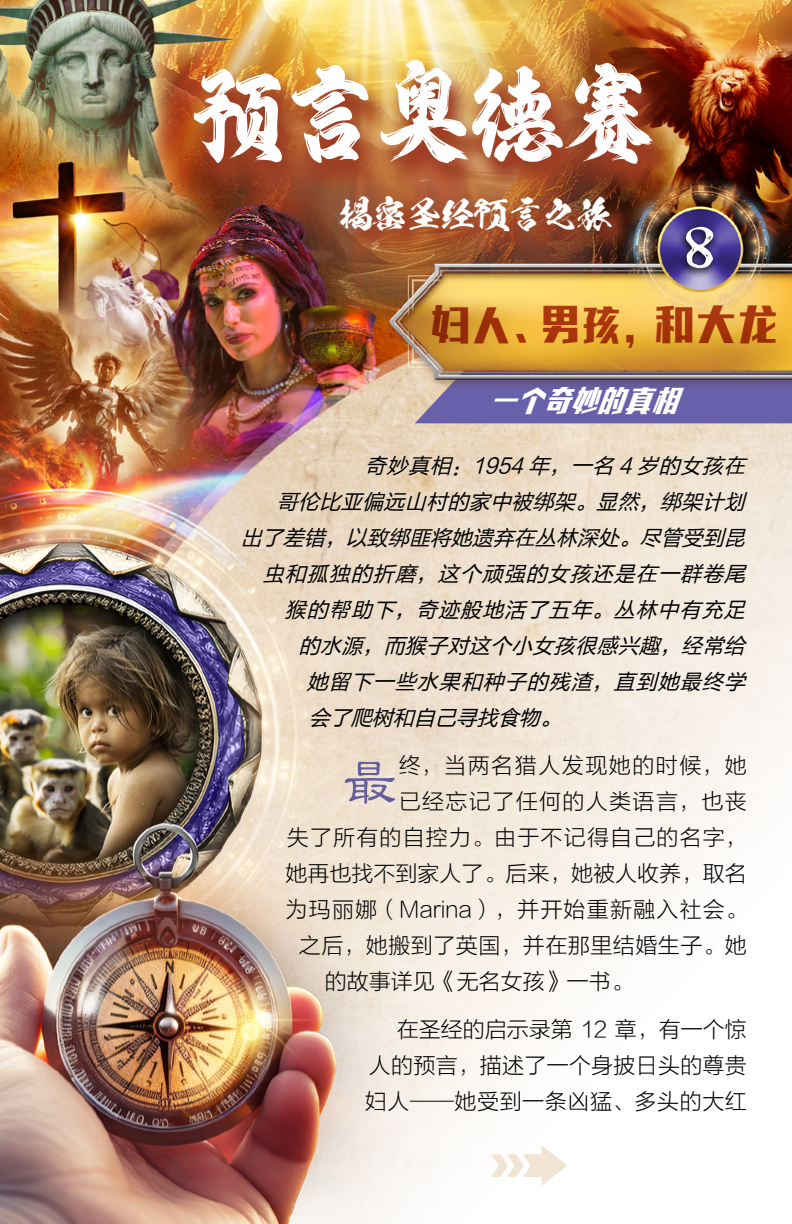
<style>
.page{position:relative;width:792px;height:1224px;background:#fff}
.page>*{position:absolute;margin:0;border:0;box-sizing:border-box;transform-origin:0 0}
.t1{font:108px "ZHLTKS T";letter-spacing:-.05em;color:#fff;scale:.9 1}
.t2{font:700 68px "Carta Marina";color:#fff}
.t3{font:58px "FZLBK GBK1 0";color:#645e9f}
.t4{font:42px "Aa Kai Ming Ti";color:#af4524}
.t5{font:34px "GEETYPE Feilong GBT Flash";color:#fff}
.t6{font:italic 30px "Aa Kai Ming Ti";color:#fff;scale:.9 1}
.t7{font:22px/36px "FZLTKHK GBK1 0";letter-spacing:.025em;color:#000;text-align:justify}
.t8{font:22px "FZLTKHK GBK1 0";letter-spacing:.055em;color:#000}
.t9{font:22px "FZLTKHK GBK1 0";color:#000}
.t10{font:22px "FZLTKHK GBK1 0";letter-spacing:.07em;color:#000}
.t11{font:22px "FZLTKHK GBK1 0";letter-spacing:.065em;color:#000}
.t12{font:italic 21px "FZLTHK GBK1 0";color:#000}
</style>
<div class="page">
<img style="left:0;top:0;width:792px;height:1134px">
<div style="left:408px;top:406px;width:384px;height:17px;background:#6860aa"></div>
<img style="left:366px;top:256px;width:426px;height:150px">
<svg style="left:491px;top:1146px;width:76px;height:40px"></svg>
<img style="left:0;top:512px;width:292px;height:256px">
<img style="left:0;top:768px;width:444px;height:456px">
<img style="left:602px;top:148px;width:190px;height:198px">
<img style="left:653px;top:201px;width:95px;height:96px">
<div style="left:677px;top:221px;width:43px;height:57px;background:#000;opacity:.75"></div>
<img style="left:182px;top:58px;width:495px;height:141px">
<svg style="left:344px;top:199px;width:292px;height:57px;background:#8f4929"></svg>
<img style="left:163px;top:199px;width:174px;height:52px">
<h1 class="t1" style="left:188px;top:47px;width:520px">预言奥德赛</h1>
<h3 class="t5" style="left:339px;top:193px;width:273px">揭密圣经预言之旅</h3>
<h2 class="t2" style="left:682px;top:207px;width:37px">8</h2>
<h3 class="t4" style="left:430px;top:301px;width:351px">妇人、男孩，和大龙</h3>
<h3 class="t6" style="left:489px;top:385px;width:226px">一个奇妙的真相</h3>
<p class="t12" style="left:365px;top:454px;width:388px">奇妙真相：1954 年，一名 4 岁的女孩在</p>
<p class="t12" style="left:277px;top:490px;width:476px">哥伦比亚偏远山村的家中被绑架。显然，绑架计划</p>
<p class="t12" style="left:241px;top:526px;width:512px">出了差错，以致绑匪将她遗弃在丛林深处。尽管受到昆</p>
<p class="t12" style="left:263px;top:562px;width:490px">虫和孤独的折磨，这个顽强的女孩还是在一群卷尾</p>
<p class="t12" style="left:285px;top:598px;width:468px">猴的帮助下，奇迹般地活了五年。丛林中有充足</p>
<p class="t12" style="left:299px;top:634px;width:454px">的水源，而猴子对这个小女孩很感兴趣，经常给</p>
<p class="t12" style="left:307px;top:670px;width:446px">她留下一些水果和种子的残渣，直到她最终学</p>
<p class="t12" style="left:309px;top:706px;width:260px">会了爬树和自己寻找食物。</p>
<h3 class="t3" style="left:341px;top:754px;width:59px">最</h3>
<p class="t10" style="left:399px;top:754px;width:350px">终，当两名猎人发现她的时候，她</p>
<p class="t11" style="left:399px;top:790px;width:350px">已经忘记了任何的人类语言，也丧</p>
<p class="t8" style="left:287px;top:826px;width:462px">失了所有的自控力。由于不记得自己的名字，</p>
<p class="t9" style="left:286px;top:862px;width:463px">她再也找不到家人了。后来，她被人收养，取名</p>
<p class="t8" style="left:286px;top:898px;width:463px">为玛丽娜（Marina），并开始重新融入社会。</p>
<p class="t7" style="left:299px;top:928px;width:450px">之后，她搬到了英国，并在那里结婚生子。她</p>
<p class="t9" style="left:325px;top:970px;width:309px">的故事详见《无名女孩》一书。</p>
<p class="t7" style="left:365px;top:1012px;width:384px;text-indent:32px">在圣经的启示录第 12 章，有一个惊人的预言，描述了一个身披日头的尊贵妇人——她受到一条凶猛、多头的大红</p>
</div>
